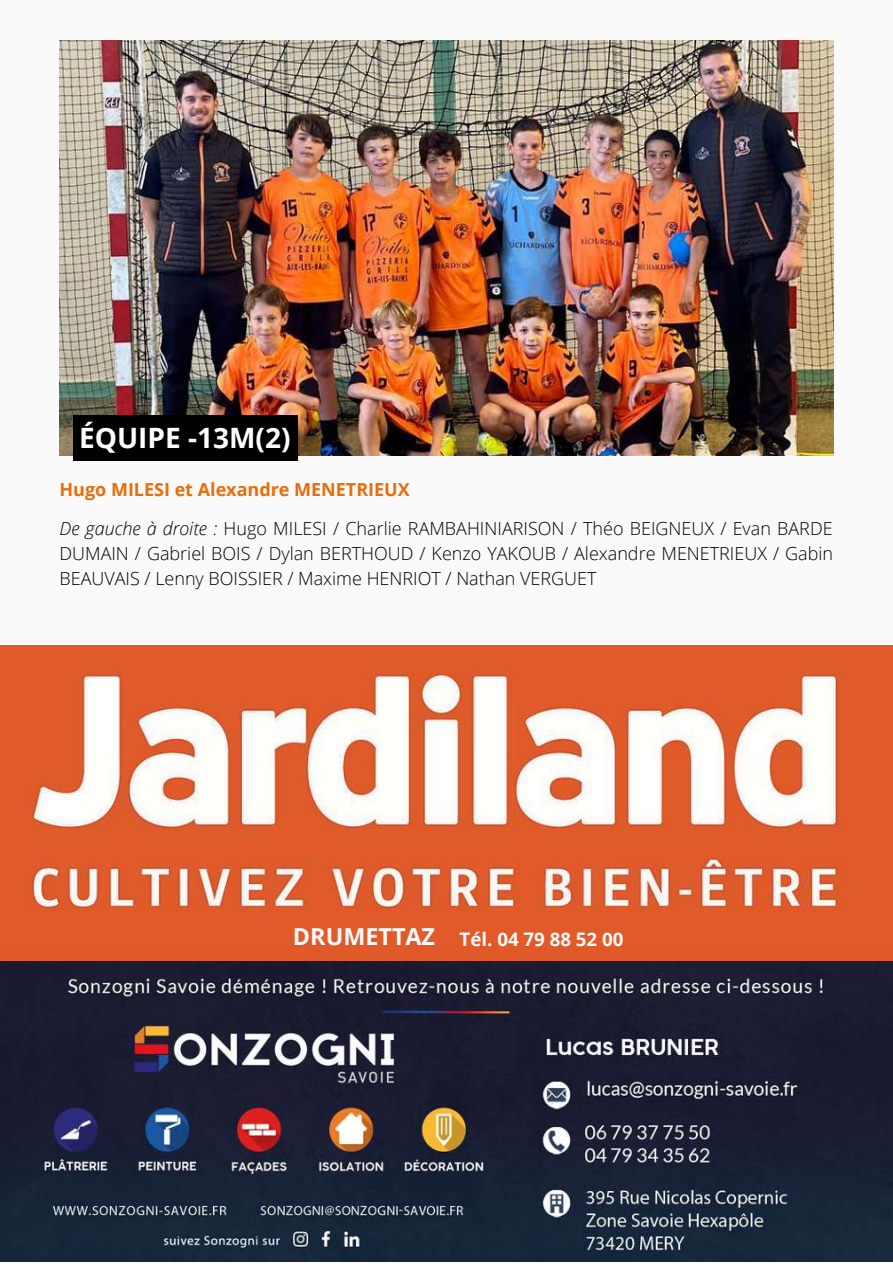
<style>
.page{position:relative;width:893px;height:1264px;background:#fff}
.page>*{position:absolute;margin:0;border:0;box-sizing:border-box;transform-origin:0 0}
.t1{font:700 28.05px "Open Sans";color:#fff}
.t2{font:700 18.75px "Open Sans";color:#fafafa}
.t3{font:300 18px/24.8px "Open Sans";color:#000;text-align:justify}
.t4{font:700 18px "Open Sans";color:#e96d0a}
.s1{font-style:italic}
.s2{font-size:23.4px}
</style>
<div class="page">
<div style="left:0;top:0;width:892px;height:1262px;background:#fafafa"></div>
<img style="left:59px;top:40px;width:774px;height:415px">
<div style="left:73px;top:416px;width:225px;height:45px;background:#000"></div>
<img style="left:0;top:960px;width:892px;height:301px">
<img style="left:0;top:645px;width:892px;height:297px">
<div style="left:0;top:942px;width:892px;height:18px;background:#e05a29"></div>
<h1 class="t1" style="left:79px;top:418px;width:213px">ÉQUIPE -13M(2)</h1>
<p class="t4" style="left:59px;top:477px;width:352px">Hugo MILESI et Alexandre MENETRIEUX</p>
<p class="t3" style="left:59px;top:516px;width:775px"><span class="s1">De gauche à droite :</span> Hugo MILESI / Charlie RAMBAHINIARISON / Théo BEIGNEUX / Evan BARDE DUMAIN / Gabriel BOIS / Dylan BERTHOUD / Kenzo YAKOUB / Alexandre MENETRIEUX / Gabin BEAUVAIS / Lenny BOISSIER / Maxime HENRIOT / Nathan VERGUET</p>
<p class="t2" style="left:293px;top:925px;width:332px"><span class="s2">DRUMETTAZ</span> Tél. 04 79 88 52 00</p>
</div>
